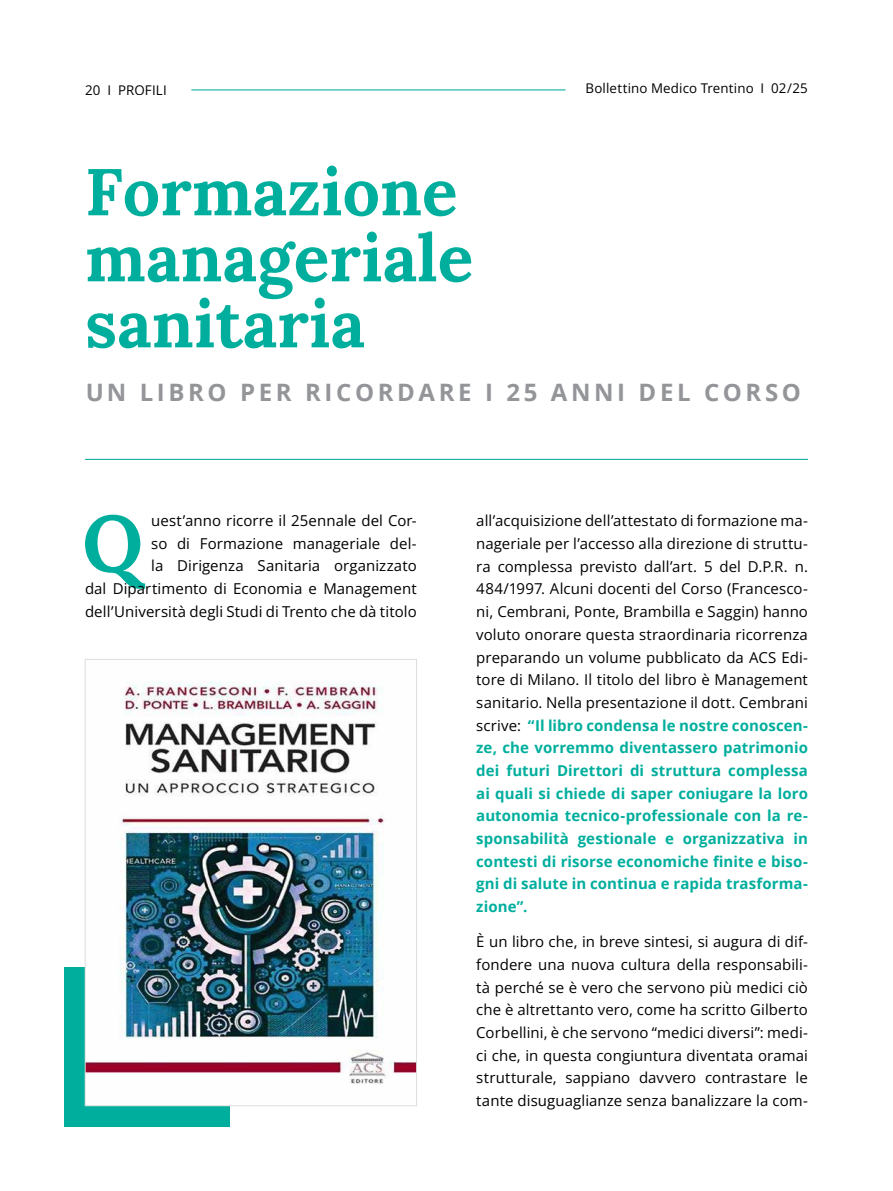
<style>
.page{position:relative;width:893px;height:1191px;background:#fff}
.page>*{position:absolute;margin:0;border:0;box-sizing:border-box;transform-origin:0 0}
.t1{font:700 79.35px "Lora";color:#00ae9d}
.t2{font:700 66px/66px "Lora";color:#00ae9d}
.t3{font:700 24px "Open Sans";letter-spacing:.15em;color:#939598}
.t4{font:15px/22.6px "Open Sans";letter-spacing:.005em;color:#000;text-align:justify}
.t5{font:13.35px "Open Sans";letter-spacing:.01em;color:#000}
.s1{font-weight:700;color:#00ae9d}
</style>
<div class="page">
<hr style="left:191px;top:89px;width:375px;height:1px;background:#00ae9d">
<div style="left:64px;top:967px;width:166px;height:160px;background:#00ae9d"></div>
<hr style="left:85px;top:459px;width:723px;height:1px;background:#00ae9d">
<img style="left:87px;top:681px;width:328px;height:423px">
<div style="left:85px;top:659px;width:332px;height:447px;border:1px solid #dcddde"></div>
<p class="t5" style="left:85px;top:80px;width:83px">20 I PROFILI</p>
<p class="t5" style="left:586px;top:79px;width:224px">Bollettino Medico Trentino I 02/25</p>
<h2 class="t2" style="left:85px;top:153px;width:390px">Formazione manageriale sanitaria</h2>
<h3 class="t3" style="left:85px;top:376px;width:717px">UN LIBRO PER RICORDARE I 25 ANNI DEL CORSO</h3>
<h1 class="t1" style="left:82px;top:478px;width:63px">Q</h1>
<p class="t4" style="left:85px;top:509px;width:333px;text-align:right">uest’anno ricorre il 25ennale del Cor-<br>so di Formazione manageriale del-<br>la Dirigenza Sanitaria organizzato<br>dal Dipartimento di Economia e Management dell’Università degli Studi di Trento che dà titolo</p>
<p class="t4" style="left:476px;top:509px;width:333px">all’acquisizione dell’attestato di formazione ma&shy;nageriale per l’accesso alla direzione di struttu&shy;ra complessa previsto dall’art. 5 del D.P.R. n.<br>484/1997. Alcuni docenti del Corso (Francesco&shy;ni, Cembrani, Ponte, Brambilla e Saggin) hanno voluto onorare questa straordinaria ricorrenza preparando un volume pubblicato da ACS Edi&shy;tore di Milano. Il titolo del libro è Management sanitario. Nella presentazione il dott. Cembrani scrive: <span class="s1">“Il libro condensa le nostre conoscen&shy;ze, che vorremmo diventassero patrimonio dei futuri Direttori di struttura complessa ai quali si chiede di saper coniugare la loro autonomia tecnico-professionale con la re&shy;sponsabilità gestionale e organizzativa in contesti di risorse economiche finite e biso&shy;gni di salute in continua e rapida trasforma&shy;zione”.</span></p>
<p class="t4" style="left:476px;top:930px;width:333px">È un libro che, in breve sintesi, si augura di dif&shy;fondere una nuova cultura della responsabili&shy;tà perché se è vero che servono più medici ciò che è altrettanto vero, come ha scritto Gilberto Corbellini, è che servono “medici diversi”: medi&shy;ci che, in questa congiuntura diventata oramai strutturale, sappiano davvero contrastare le tante disuguaglianze senza banalizzare la com-</p>
</div>
